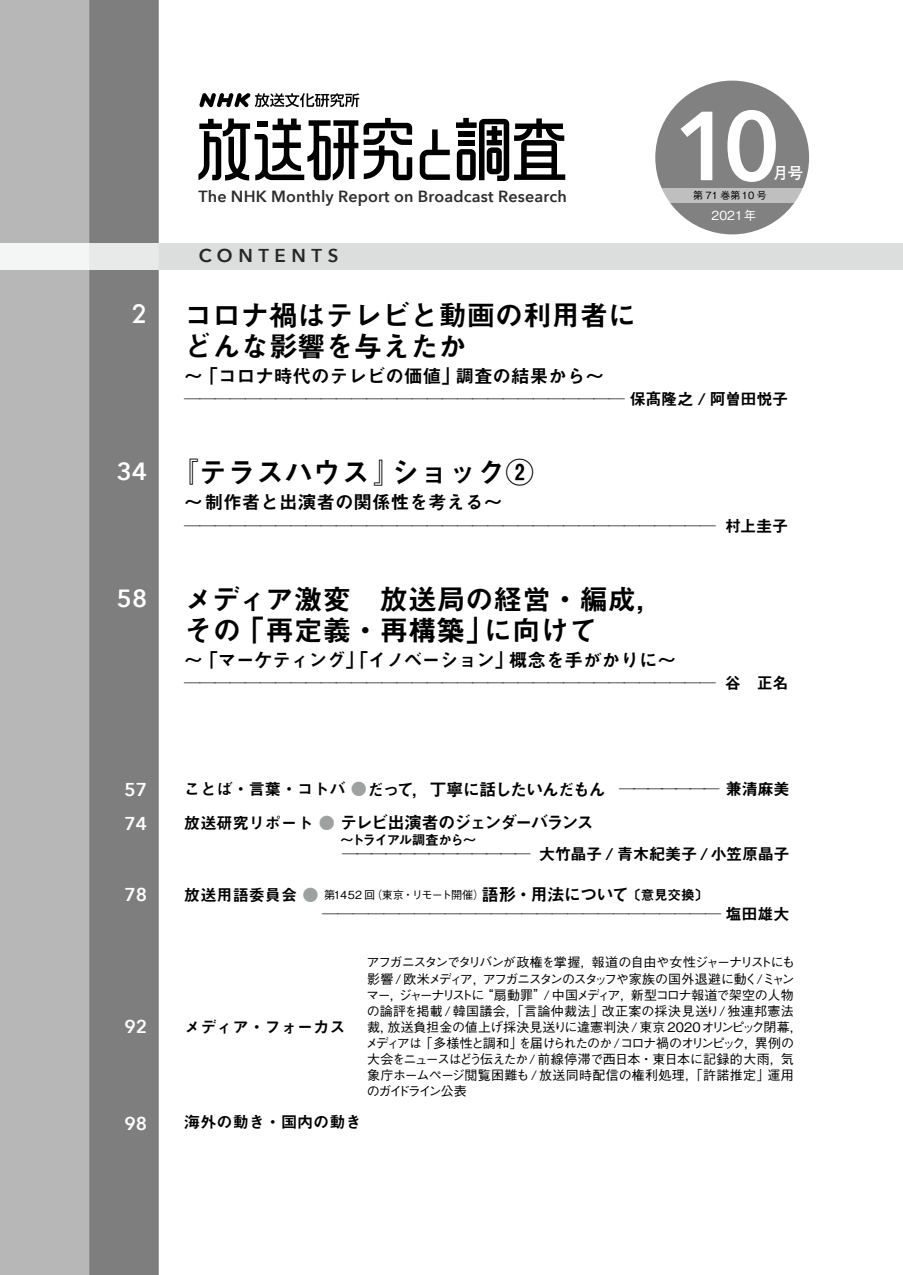
<style>
.page{position:relative;width:903px;height:1275px;background:#fff}
.page>*{position:absolute;margin:0;border:0;box-sizing:border-box;transform-origin:0 0}
.t1{font:600 96.77px "Avenir Next";color:#fff}
.t2{font:28.53px/31px "Midashi Go Pro MB31";letter-spacing:-.01em;color:#000}
.t3{font:600 24.85px "Avenir Next";color:#fff}
.t4{font:500 24.85px "Futura";color:#fff}
.t5{font:18.55px "Midashi Go Pro MB31";color:#000}
.t6{font:18.55px "Midashi Go Pro MB31";letter-spacing:-.02em;color:#000}
.t7{font:600 18.55px/33.4px "Avenir Next";color:#fff}
.t8{font:600 18.55px "Avenir Next";letter-spacing:.3em;color:#000}
.t9{font:17.32px "Midashi Go Pro MB31";letter-spacing:-.095em;color:#000}
.t10{font:16.1px "Midashi Go Pro MB31";letter-spacing:-.005em;color:#000}
.t11{font:600 16.1px "Avenir Next";letter-spacing:.01em;color:#000}
.t12{font:700 16.1px "Futo Go B101 Pro";color:#fff}
.t13{font:13.65px "Midashi Go Pro MB31";letter-spacing:-.115em;color:#000}
.t14{font:500 12.95px/16.1px "Gothic BBB Pro";letter-spacing:-.05em;color:#000}
.t15{font:500 12.42px "Gothic BBB Pro";color:#fff}
.t16{font:500 11.2px "Gothic BBB Pro";letter-spacing:-.06em;color:#000}
.t17{font:500 9.97px "Gothic BBB Pro";letter-spacing:.15em;color:#000}
.s1{color:#9fa0a0}
.s2{font-size:17.32px}
.s3{font-size:16.1px}
.s4{font-size:16.1px;color:#9fa0a0}
.s5{font-family:"Midashi Go Pro MB31";font-weight:400;font-size:16.1px}
.s6{font-family:"Midashi Go Pro MB31";font-weight:400;font-size:16.1px;color:#9fa0a0}
.s7{font-family:"Midashi Go Pro MB31";font-weight:400;font-size:17.32px}
.s8{font-family:"Midashi Go Pro MB31";font-weight:400;font-size:13.65px}
</style>
<div class="page">
<div style="left:0;top:243px;width:903px;height:27px;background:#dcdddd"></div>
<div style="left:89px;top:0;width:70px;height:1275px;background:#7f7e7f"></div>
<div style="left:0;top:0;width:89px;height:1275px;background:#b8b7b7"></div>
<svg style="left:420px;top:129px;width:30px;height:51px"></svg>
<svg style="left:456px;top:118px;width:109px;height:63px"></svg>
<svg style="left:198px;top:118px;width:214px;height:62px"></svg>
<div style="left:655px;top:81px;width:154px;height:153px;background:#828181;border-radius:50%"></div>
<div style="left:661px;top:188px;width:142px;height:15px;background:#c0bfbf"></div>
<svg style="left:199px;top:93px;width:160px;height:14px"></svg>
<h1 class="t1" style="left:674px;top:63px;width:109px">10</h1>
<p class="t12" style="left:772px;top:160px;width:33px">月号</p>
<p class="t11" style="left:198px;top:183px;width:370px">The NHK Monthly Report on Broadcast Research</p>
<p class="t17" style="left:693px;top:188px;width:75px">第71巻第10号</p>
<p class="t15" style="left:711px;top:206px;width:46px">2021年</p>
<h3 class="t8" style="left:198px;top:240px;width:141px">CONTENTS</h3>
<h3 class="t4" style="left:132px;top:297px;width:17px">2</h3>
<h2 class="t2" style="left:184px;top:296px;width:454px">コロナ禍はテレビと動画の利用者にどんな影響を与えたか</h2>
<h3 class="t5" style="left:184px;top:361px;width:421px">～「コロナ時代のテレビの価値」調査の結果から～</h3>
<p class="t10" style="left:184px;top:386px;width:605px">───────────────────────────── 保髙隆之 / 阿曽田悦子</p>
<h3 class="t3" style="left:117px;top:450px;width:32px">34</h3>
<h2 class="t2" style="left:170px;top:453px;width:365px">『テラスハウス』ショック②</h2>
<h3 class="t5" style="left:184px;top:487px;width:320px">～制作者と出演者の関係性を考える～</h3>
<p class="t10" style="left:184px;top:513px;width:605px">─────────────────────────────────── 村上圭子</p>
<h3 class="t3" style="left:117px;top:577px;width:32px">58</h3>
<h2 class="t2" style="left:184px;top:580px;width:482px">メディア激変　放送局の経営・編成，その「再定義・再構築」に向けて</h2>
<h3 class="t6" style="left:184px;top:645px;width:493px">～「マーケティング」「イノベーション」概念を手がかりに～</h3>
<p class="t10" style="left:184px;top:670px;width:605px">─────────────────────────────────── 谷　正名</p>
<h3 class="t7" style="left:124px;top:772px;width:24px">57<br>74</h3>
<h3 class="t7" style="left:124px;top:878px;width:24px">78</h3>
<p class="t10" style="left:184px;top:776px;width:607px">ことば・言葉・コトバ <span class="s1">●</span><span class="s2">だって，丁寧に話したいんだもん</span> ─────── 兼清麻美</p>
<h3 class="t9" style="left:184px;top:809px;width:411px"><span class="s3">放送研究リポート</span> <span class="s4">●</span> テレビ出演者のジェンダーバランス</h3>
<p class="t13" style="left:340px;top:828px;width:138px">～トライアル調査から～</p>
<p class="t10" style="left:342px;top:841px;width:449px">───────────── 大竹晶子 / 青木紀美子 / 小笠原晶子</p>
<p class="t16" style="left:184px;top:886px;width:525px"><span class="s5">放送用語委員会</span> <span class="s6">●</span> 第1452 回（東京・リモート開催）<span class="s7">語形・用法について</span> <span class="s8">〔意見交換〕</span></p>
<p class="t10" style="left:322px;top:901px;width:469px">────────────────────────── 塩田雄大</p>
<h3 class="t7" style="left:124px;top:1009px;width:24px">92</h3>
<p class="t10" style="left:184px;top:1014px;width:163px">メディア・フォーカス</p>
<p class="t14" style="left:365px;top:953px;width:439px">アフガニスタンでタリバンが政権を掌握，報道の自由や女性ジャーナリストにも影響 / 欧米メディア，アフガニスタンのスタッフや家族の国外退避に動く/ミャンマー，ジャーナリストに“扇動罪”/ 中国メディア，新型コロナ報道で架空の人物の論評を掲載/韓国議会，「言論仲裁法」改正案の採決見送り/独連邦憲法裁，放送負担金の値上げ採決見送りに違憲判決/東京2020オリンピック閉幕，メディアは「多様性と調和」を届けられたのか /コロナ禍のオリンピック，異例の大会をニュースはどう伝えたか/ 前線停滞で西日本・東日本に記録的大雨，気象庁ホームページ閲覧困難も/放送同時配信の権利処理，「許諾推定」運用のガイドライン公表</p>
<h3 class="t7" style="left:124px;top:1106px;width:24px">98</h3>
<p class="t10" style="left:184px;top:1109px;width:179px">海外の動き・国内の動き</p>
</div>
